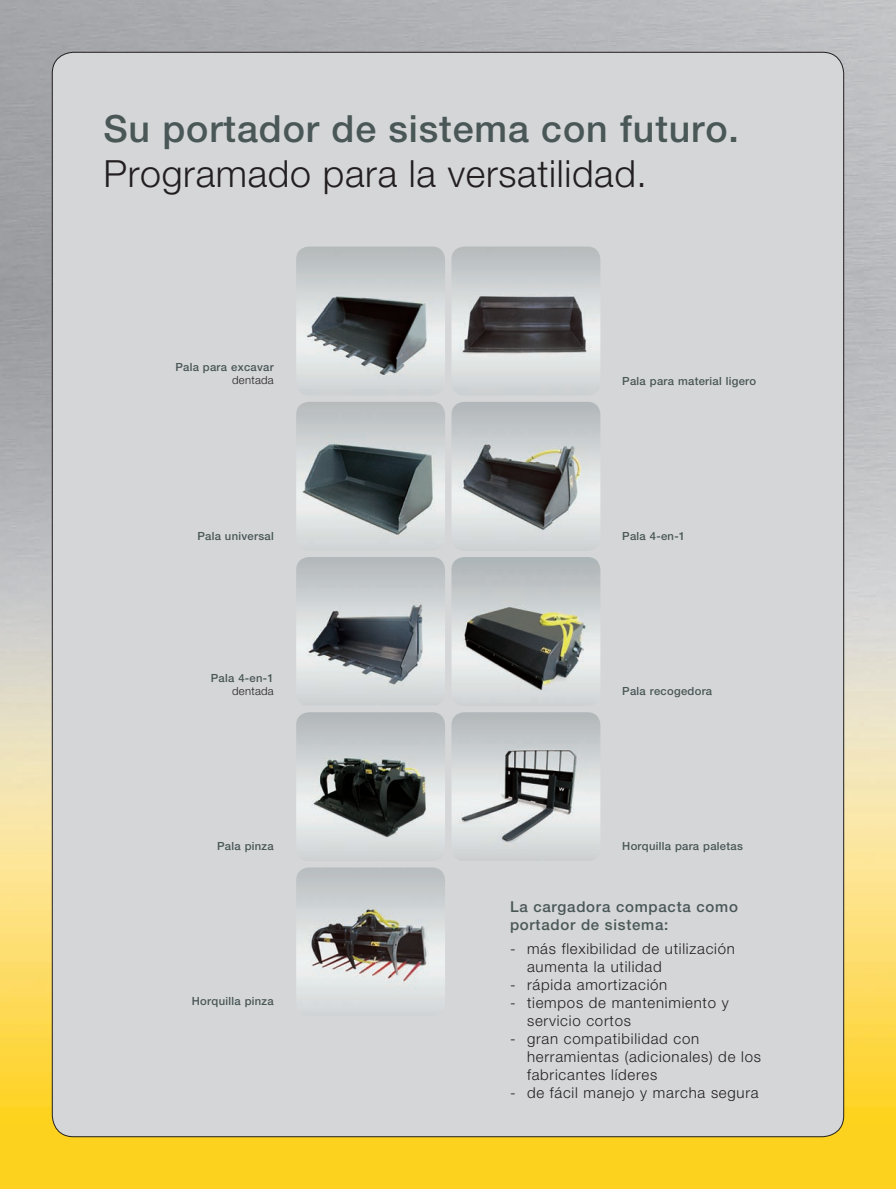
<style>
.page{position:relative;width:896px;height:1189px;background:#fff}
.page>*{position:absolute;margin:0;border:0;box-sizing:border-box;transform-origin:0 0}
.t1{font:500 37.5px "Helvetica Neue";letter-spacing:.025em;color:#4a5757}
.t2{font:300 37.5px "Helvetica Neue";letter-spacing:.02em;color:#231f20}
.t3{font:300 15px/18px "Helvetica Neue";letter-spacing:.05em;color:#231f20}
.t4{font:500 15px/18px "Helvetica Neue";letter-spacing:.05em;color:#4a5757}
.t5{font:500 11.25px "Helvetica Neue";letter-spacing:.025em;color:#4a5757}
.t6{font:300 11.25px "Helvetica Neue";letter-spacing:.025em;color:#231f20}
</style>
<div class="page">
<img style="left:0;top:0;width:895px;height:1189px">
<div style="left:52px;top:52px;width:791px;height:1085px;background:#d5d6d8;border-radius:21px"></div>
<img style="left:296px;top:247px;width:149px;height:130px">
<img style="left:451px;top:247px;width:149px;height:148px">
<img style="left:296px;top:402px;width:149px;height:134px">
<img style="left:451px;top:402px;width:149px;height:130px">
<img style="left:296px;top:557px;width:149px;height:148px">
<img style="left:451px;top:557px;width:149px;height:134px">
<img style="left:296px;top:712px;width:149px;height:126px">
<img style="left:296px;top:867px;width:149px;height:129px">
<img style="left:451px;top:712px;width:149px;height:148px">
<h1 class="t1" style="left:103px;top:106px;width:637px">Su portador de sistema con futuro.</h1>
<h1 class="t2" style="left:103px;top:151px;width:545px">Programado para la versatilidad.</h1>
<p class="t5" style="left:175px;top:361px;width:100px">Pala para excavar</p>
<p class="t6" style="left:232px;top:373px;width:43px">dentada</p>
<p class="t5" style="left:197px;top:529px;width:78px">Pala universal</p>
<p class="t5" style="left:211px;top:671px;width:64px">Pala 4-en-1</p>
<p class="t6" style="left:232px;top:684px;width:43px">dentada</p>
<p class="t5" style="left:217px;top:839px;width:58px">Pala pinza</p>
<p class="t5" style="left:192px;top:995px;width:83px">Horquilla pinza</p>
<p class="t5" style="left:622px;top:374px;width:135px">Pala para material ligero</p>
<p class="t5" style="left:622px;top:529px;width:64px">Pala 4-en-1</p>
<p class="t5" style="left:622px;top:684px;width:91px">Pala recogedora</p>
<p class="t5" style="left:622px;top:839px;width:122px">Horquilla para paletas</p>
<p class="t4" style="left:510px;top:897px;width:229px">La cargadora compacta como portador de sistema:</p>
<p class="t3" style="left:527px;top:940px;width:209px;text-indent:-17px">- más flexibilidad de utilización aumenta la utilidad</p>
<p class="t3" style="left:510px;top:976px;width:159px">- rápida amortización</p>
<p class="t3" style="left:527px;top:994px;width:203px;text-indent:-17px">- tiempos de mantenimiento y servicio cortos</p>
<p class="t3" style="left:527px;top:1030px;width:235px;text-indent:-17px">- gran compatibilidad con herramientas (adicionales) de los fabricantes líderes</p>
<p class="t3" style="left:510px;top:1084px;width:250px">- de fácil manejo y marcha segura</p>
</div>
